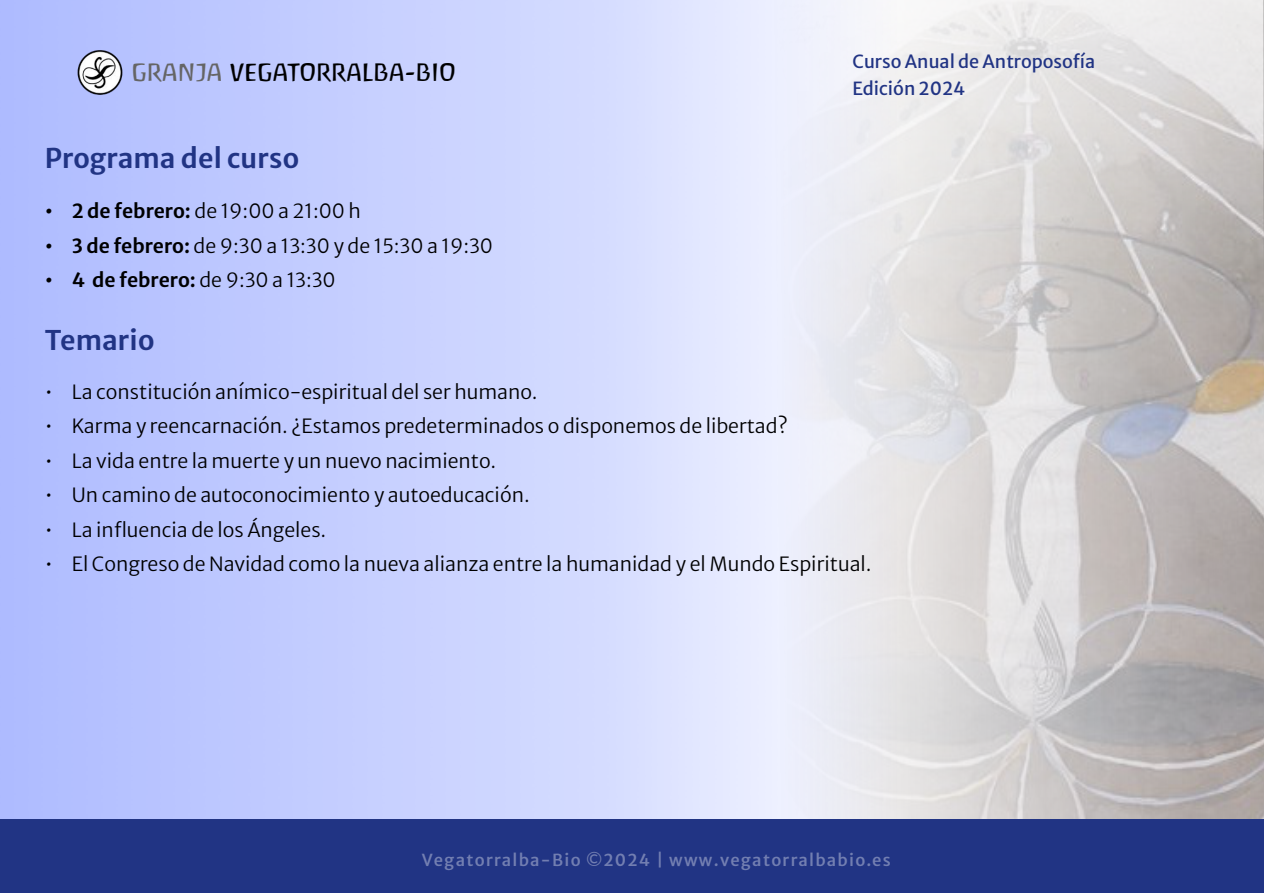
<style>
.page{position:relative;width:1264px;height:893px;background:#fff}
.page>*{position:absolute;margin:0;border:0;box-sizing:border-box;transform-origin:0 0}
.t1{font:600 27px "Merriweather Sans";letter-spacing:.005em;color:#213484}
.t2{font:24px "Baar Antropos";color:#000}
.t3{font:300 19.5px "Merriweather Sans";color:#000}
.t4{font:600 19.5px "Merriweather Sans";color:#000}
.t5{font:18px/27px "Merriweather Sans";color:#213484}
.t6{font:500 16.5px "Merriweather Sans";letter-spacing:.075em;color:rgb(255 255 255/.37)}
.s1{color:#656565}
.s2{font-weight:600}
.s3{font-weight:300}
.s4{font-family:"Lato";font-weight:400;font-size:19.5px}
</style>
<div class="page">
<img style="left:1050px;top:277px;width:213px;height:542px">
<img style="left:1050px;top:0;width:213px;height:277px">
<img style="left:77px;top:50px;width:46px;height:45px">
<div style="left:0;top:819px;width:1263px;height:74px;background:#213484"></div>
<p class="t2" style="left:132px;top:57px;width:326px"><span class="s1">GRANJA</span> VEGATORRALBA-BIO</p>
<h1 class="t1" style="left:45px;top:142px;width:256px">Programa del curso</h1>
<p class="t3" style="left:45px;top:199px;width:318px"><span class="s2">• 2 de febrero:</span> de 19:00 a 21:00 h</p>
<p class="t3" style="left:45px;top:234px;width:449px"><span class="s2">• 3 de febrero:</span> de 9:30 a 13:30 y de 15:30 a 19:30</p>
<p class="t4" style="left:45px;top:268px;width:292px">• 4 de febrero: <span class="s3">de 9:30 a 13:30</span></p>
<h1 class="t1" style="left:45px;top:323px;width:111px">Temario</h1>
<p class="t5" style="left:852px;top:48px;width:244px">Curso Anual de Antroposofía<br>Edición 2024</p>
<p class="t3" style="left:45px;top:380px;width:494px">• La constitución anímico-espiritual del ser humano.</p>
<p class="t3" style="left:45px;top:414px;width:744px">• Karma y reencarnación. ¿Estamos predeterminados o disponemos de libertad?</p>
<p class="t3" style="left:45px;top:449px;width:453px">• La vida entre la muerte y un nuevo nacimiento.</p>
<p class="t3" style="left:45px;top:483px;width:486px">• Un camino de autoconocimiento y autoeducación.</p>
<p class="t3" style="left:45px;top:518px;width:283px">• La influencia de los Ángeles.</p>
<p class="t3" style="left:45px;top:552px;width:828px">• El Congreso de Navidad como la nueva alianza entre la humanidad y el Mundo Espiritual.</p>
<p class="t6" style="left:422px;top:850px;width:470px">Vegatorralba-Bio <span class="s4">©</span>2024 | www.vegatorralbabio.es</p>
</div>
